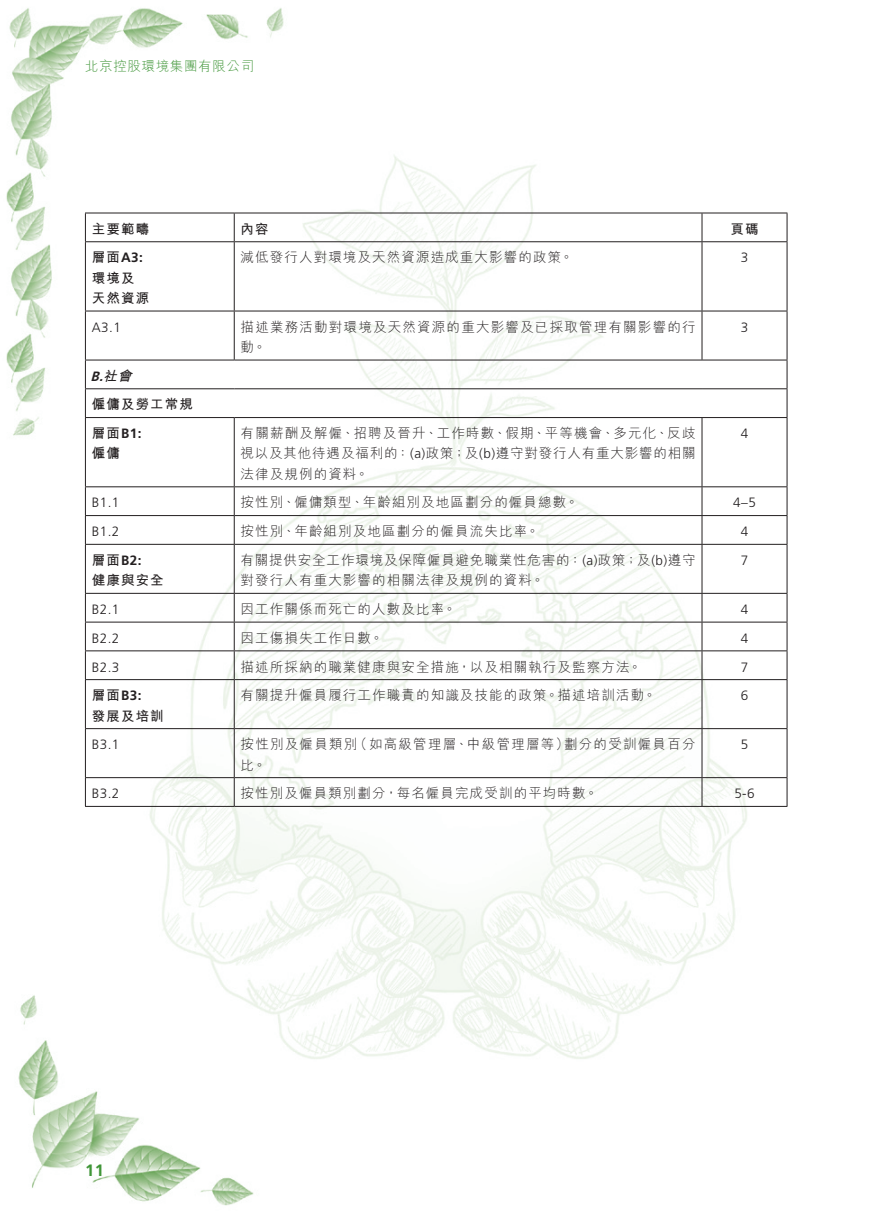
<style>
.page{position:relative;width:893px;height:1212px;background:#fff}
.page>*{position:absolute;margin:0;border:0;box-sizing:border-box;transform-origin:0 0}
.t1{font:700 16.5px "Frutiger LT Std";color:#3f9537}
.Body_Text{font:300 13.5px/20.2px "M Hei HK";letter-spacing:.085em;color:#231f20;text-align:justify}
.Body_Text-2{font:300 13.5px/20.2px "M Hei HK";letter-spacing:.06em;color:#231f20}
.Body_Text-3{font:300 13.5px "Frutiger LT Std";letter-spacing:.035em;color:#231f20}
.Body_Text-4{font:700 13.5px "M Hei HK";letter-spacing:.085em;color:#231f20}
.Body_Text-5{font:700 13.5px "Frutiger LT Std";letter-spacing:.035em;color:#231f20}
.t2{font:300 13.5px "M Hei HK";letter-spacing:.05em;color:#3f9537}
.Body_Text-6{font:italic 700 13.5px "M Hei HK";color:#231f20}
.Body_Text-7{font:italic 700 13.5px "Frutiger LT Std";color:#231f20}
.s1{font-family:"M Hei HK"}
.s2{font-family:"Frutiger LT Std"}
</style>
<div class="page">
<img style="left:6px;top:8px;width:782px;height:1198px">
<hr style="left:85px;top:213px;width:149px;height:1px;background:#231f20">
<svg style="left:85px;top:213px;width:1px;height:28px"></svg>
<hr style="left:234px;top:213px;width:468px;height:1px;background:#231f20">
<svg style="left:234px;top:213px;width:1px;height:28px"></svg>
<hr style="left:702px;top:213px;width:85px;height:1px;background:#231f20">
<svg style="left:702px;top:213px;width:1px;height:28px"></svg>
<svg style="left:787px;top:213px;width:1px;height:28px"></svg>
<hr style="left:85px;top:241px;width:149px;height:1px;background:#231f20">
<hr style="left:85px;top:242px;width:1px;height:69px;background:#231f20">
<hr style="left:234px;top:241px;width:468px;height:1px;background:#231f20">
<hr style="left:234px;top:242px;width:1px;height:69px;background:#231f20">
<hr style="left:702px;top:241px;width:85px;height:1px;background:#231f20">
<hr style="left:702px;top:242px;width:1px;height:69px;background:#231f20">
<hr style="left:787px;top:242px;width:1px;height:69px;background:#231f20">
<hr style="left:85px;top:311px;width:149px;height:1px;background:#231f20">
<hr style="left:85px;top:311px;width:1px;height:49px;background:#231f20">
<hr style="left:234px;top:311px;width:468px;height:1px;background:#231f20">
<hr style="left:234px;top:311px;width:1px;height:49px;background:#231f20">
<hr style="left:702px;top:311px;width:85px;height:1px;background:#231f20">
<hr style="left:702px;top:311px;width:1px;height:49px;background:#231f20">
<hr style="left:787px;top:311px;width:1px;height:49px;background:#231f20">
<hr style="left:85px;top:360px;width:149px;height:1px;background:#231f20">
<hr style="left:234px;top:360px;width:468px;height:1px;background:#231f20">
<hr style="left:702px;top:360px;width:85px;height:1px;background:#231f20">
<hr style="left:85px;top:388px;width:149px;height:1px;background:#231f20">
<svg style="left:85px;top:360px;width:1px;height:57px"></svg>
<hr style="left:234px;top:388px;width:468px;height:1px;background:#231f20">
<hr style="left:702px;top:388px;width:85px;height:1px;background:#231f20">
<svg style="left:787px;top:360px;width:1px;height:57px"></svg>
<hr style="left:85px;top:417px;width:149px;height:1px;background:#231f20">
<hr style="left:85px;top:418px;width:1px;height:68px;background:#231f20">
<hr style="left:234px;top:417px;width:468px;height:1px;background:#231f20">
<hr style="left:234px;top:418px;width:1px;height:68px;background:#231f20">
<hr style="left:702px;top:417px;width:85px;height:1px;background:#231f20">
<hr style="left:702px;top:418px;width:1px;height:68px;background:#231f20">
<hr style="left:787px;top:418px;width:1px;height:68px;background:#231f20">
<hr style="left:85px;top:486px;width:149px;height:1px;background:#231f20">
<hr style="left:234px;top:486px;width:468px;height:1px;background:#231f20">
<hr style="left:702px;top:486px;width:85px;height:1px;background:#231f20">
<hr style="left:85px;top:515px;width:149px;height:1px;background:#231f20">
<svg style="left:85px;top:487px;width:1px;height:57px"></svg>
<hr style="left:234px;top:515px;width:468px;height:1px;background:#231f20">
<svg style="left:234px;top:487px;width:1px;height:57px"></svg>
<hr style="left:702px;top:515px;width:85px;height:1px;background:#231f20">
<svg style="left:702px;top:487px;width:1px;height:57px"></svg>
<svg style="left:787px;top:487px;width:1px;height:57px"></svg>
<hr style="left:85px;top:544px;width:149px;height:1px;background:#231f20">
<hr style="left:85px;top:545px;width:1px;height:48px;background:#231f20">
<hr style="left:234px;top:544px;width:468px;height:1px;background:#231f20">
<hr style="left:234px;top:545px;width:1px;height:48px;background:#231f20">
<hr style="left:702px;top:544px;width:85px;height:1px;background:#231f20">
<hr style="left:702px;top:545px;width:1px;height:48px;background:#231f20">
<hr style="left:787px;top:545px;width:1px;height:48px;background:#231f20">
<hr style="left:85px;top:593px;width:149px;height:1px;background:#231f20">
<hr style="left:234px;top:593px;width:468px;height:1px;background:#231f20">
<hr style="left:702px;top:593px;width:85px;height:1px;background:#231f20">
<hr style="left:85px;top:622px;width:149px;height:1px;background:#231f20">
<hr style="left:234px;top:622px;width:468px;height:1px;background:#231f20">
<hr style="left:702px;top:622px;width:85px;height:1px;background:#231f20">
<hr style="left:85px;top:650px;width:149px;height:1px;background:#231f20">
<svg style="left:85px;top:594px;width:1px;height:85px"></svg>
<hr style="left:234px;top:650px;width:468px;height:1px;background:#231f20">
<svg style="left:234px;top:594px;width:1px;height:85px"></svg>
<hr style="left:702px;top:650px;width:85px;height:1px;background:#231f20">
<svg style="left:702px;top:594px;width:1px;height:85px"></svg>
<svg style="left:787px;top:594px;width:1px;height:85px"></svg>
<hr style="left:85px;top:679px;width:149px;height:1px;background:#231f20">
<hr style="left:85px;top:680px;width:1px;height:48px;background:#231f20">
<hr style="left:234px;top:679px;width:468px;height:1px;background:#231f20">
<hr style="left:234px;top:680px;width:1px;height:48px;background:#231f20">
<hr style="left:702px;top:679px;width:85px;height:1px;background:#231f20">
<hr style="left:702px;top:680px;width:1px;height:48px;background:#231f20">
<hr style="left:787px;top:680px;width:1px;height:48px;background:#231f20">
<hr style="left:85px;top:728px;width:149px;height:1px;background:#231f20">
<hr style="left:85px;top:729px;width:1px;height:48px;background:#231f20">
<hr style="left:234px;top:728px;width:468px;height:1px;background:#231f20">
<hr style="left:234px;top:729px;width:1px;height:48px;background:#231f20">
<hr style="left:702px;top:728px;width:85px;height:1px;background:#231f20">
<hr style="left:702px;top:729px;width:1px;height:48px;background:#231f20">
<hr style="left:787px;top:729px;width:1px;height:48px;background:#231f20">
<hr style="left:85px;top:777px;width:149px;height:1px;background:#231f20">
<svg style="left:85px;top:778px;width:1px;height:28px"></svg>
<hr style="left:234px;top:777px;width:468px;height:1px;background:#231f20">
<svg style="left:234px;top:778px;width:1px;height:28px"></svg>
<hr style="left:702px;top:777px;width:85px;height:1px;background:#231f20">
<svg style="left:702px;top:778px;width:1px;height:28px"></svg>
<svg style="left:787px;top:778px;width:1px;height:28px"></svg>
<hr style="left:85px;top:806px;width:149px;height:1px;background:#231f20">
<hr style="left:234px;top:806px;width:468px;height:1px;background:#231f20">
<hr style="left:702px;top:806px;width:85px;height:1px;background:#231f20">
<p class="t2" style="left:85px;top:59px;width:171px">北京控股環境集團有限公司</p>
<p class="Body_Text-4" style="left:92px;top:219px;width:59px">主要範疇</p>
<p class="Body_Text-5" style="left:92px;top:250px;width:53px"><span class="s1">層面</span>A3:</p>
<p class="Body_Text-4" style="left:92px;top:268px;width:44px">環境及</p>
<p class="Body_Text-4" style="left:92px;top:288px;width:59px">天然資源</p>
<p class="Body_Text-3" style="left:92px;top:319px;width:31px">A3.1</p>
<p class="Body_Text-4" style="left:241px;top:219px;width:30px">內容</p>
<p class="Body_Text-4" style="left:730px;top:219px;width:30px">頁碼</p>
<p class="Body_Text" style="left:241px;top:247px;width:334px">減低發行人對環境及天然資源造成重大影響的政策。</p>
<p class="Body_Text-3" style="left:741px;top:250px;width:9px">3</p>
<p class="Body_Text" style="left:241px;top:316px;width:456px">描述業務活動對環境及天然資源的重大影響及已採取管理有關影響的行</p>
<p class="Body_Text-3" style="left:741px;top:319px;width:9px">3</p>
<p class="Body_Text" style="left:241px;top:337px;width:27px">動。</p>
<p class="Body_Text-6" style="left:90px;top:366px;width:47px"><span class="s2">B</span>社會</p>
<p class="Body_Text-7" style="left:99px;top:368px;width:10px">.</p>
<p class="Body_Text-4" style="left:92px;top:395px;width:103px">僱傭及勞工常規</p>
<p class="Body_Text-5" style="left:92px;top:426px;width:51px"><span class="s1">層面</span>B1:</p>
<p class="Body_Text-4" style="left:92px;top:444px;width:30px">僱傭</p>
<p class="Body_Text-3" style="left:92px;top:495px;width:29px">B1.1</p>
<p class="Body_Text" style="left:241px;top:423px;width:456px">有關薪酬及解僱、招聘及晉升、工作時數、假期、平等機會、多元化、反歧視以及其他待遇及福利的： <span class="s2">)a(</span> 政策；及 <span class="s2">)b(</span> 遵守對發行人有重大影響的相關法律及規例的資料。</p>
<p class="Body_Text-3" style="left:741px;top:426px;width:9px">4</p>
<p class="Body_Text-3" style="left:733px;top:495px;width:24px">5–4</p>
<p class="Body_Text" style="left:241px;top:492px;width:339px">按性別、僱傭類型、年齡組別及地區劃分的僱員總數。</p>
<p class="Body_Text-3" style="left:92px;top:524px;width:29px">B1.2</p>
<p class="Body_Text-5" style="left:92px;top:552px;width:51px"><span class="s1">層面</span>B2:</p>
<p class="Body_Text-4" style="left:92px;top:570px;width:73px">健康與安全</p>
<p class="Body_Text-3" style="left:92px;top:602px;width:29px">B2.1</p>
<p class="Body_Text" style="left:241px;top:521px;width:300px">按性別、年齡組別及地區劃分的僱員流失比率。</p>
<p class="Body_Text-3" style="left:741px;top:524px;width:9px">4</p>
<p class="Body_Text-2" style="left:241px;top:550px;width:456px">有關提供安全工作環境及保障僱員避免職業性危害的： <span class="s2">)a(</span> 政策；及 <span class="s2">)b(</span> 遵守對發行人有重大影響的相關法律及規例的資料。</p>
<p class="Body_Text-3" style="left:741px;top:553px;width:9px">7</p>
<p class="Body_Text-3" style="left:741px;top:602px;width:9px">4</p>
<p class="Body_Text" style="left:241px;top:599px;width:217px">因工作關係而死亡的人數及比率。</p>
<p class="Body_Text-3" style="left:92px;top:630px;width:29px">B2.2</p>
<p class="Body_Text" style="left:241px;top:627px;width:144px">因工傷損失工作日數。</p>
<p class="Body_Text-3" style="left:741px;top:630px;width:9px">4</p>
<p class="Body_Text-3" style="left:92px;top:659px;width:29px">B2.3</p>
<p class="Body_Text-5" style="left:92px;top:688px;width:51px"><span class="s1">層面</span>B3:</p>
<p class="Body_Text-4" style="left:92px;top:706px;width:73px">發展及培訓</p>
<p class="Body_Text-3" style="left:92px;top:737px;width:29px">B3.1</p>
<p class="Body_Text-3" style="left:92px;top:786px;width:29px">B3.2</p>
<p class="Body_Text" style="left:241px;top:656px;width:403px">描述所採納的職業健康與安全措施，以及相關執行及監察方法。</p>
<p class="Body_Text" style="left:241px;top:685px;width:417px">有關提升僱員履行工作職責的知識及技能的政策。描述培訓活動。</p>
<p class="Body_Text" style="left:564px;top:734px;width:133px">劃分的受訓僱員百分</p>
<p class="Body_Text" style="left:354px;top:734px;width:217px">（如高級管理層、中級管理層等）</p>
<p class="Body_Text" style="left:241px;top:734px;width:118px">按性別及僱員類別</p>
<p class="Body_Text" style="left:241px;top:754px;width:27px">比。</p>
<p class="Body_Text" style="left:241px;top:783px;width:359px">按性別及僱員類別劃分，每名僱員完成受訓的平均時數。</p>
<p class="Body_Text-3" style="left:741px;top:659px;width:9px">7</p>
<p class="Body_Text-3" style="left:741px;top:688px;width:9px">6</p>
<p class="Body_Text-3" style="left:741px;top:737px;width:9px">5</p>
<p class="Body_Text-3" style="left:734px;top:786px;width:22px">5-6</p>
<p class="t1" style="left:85px;top:1160px;width:20px">11</p>
</div>
